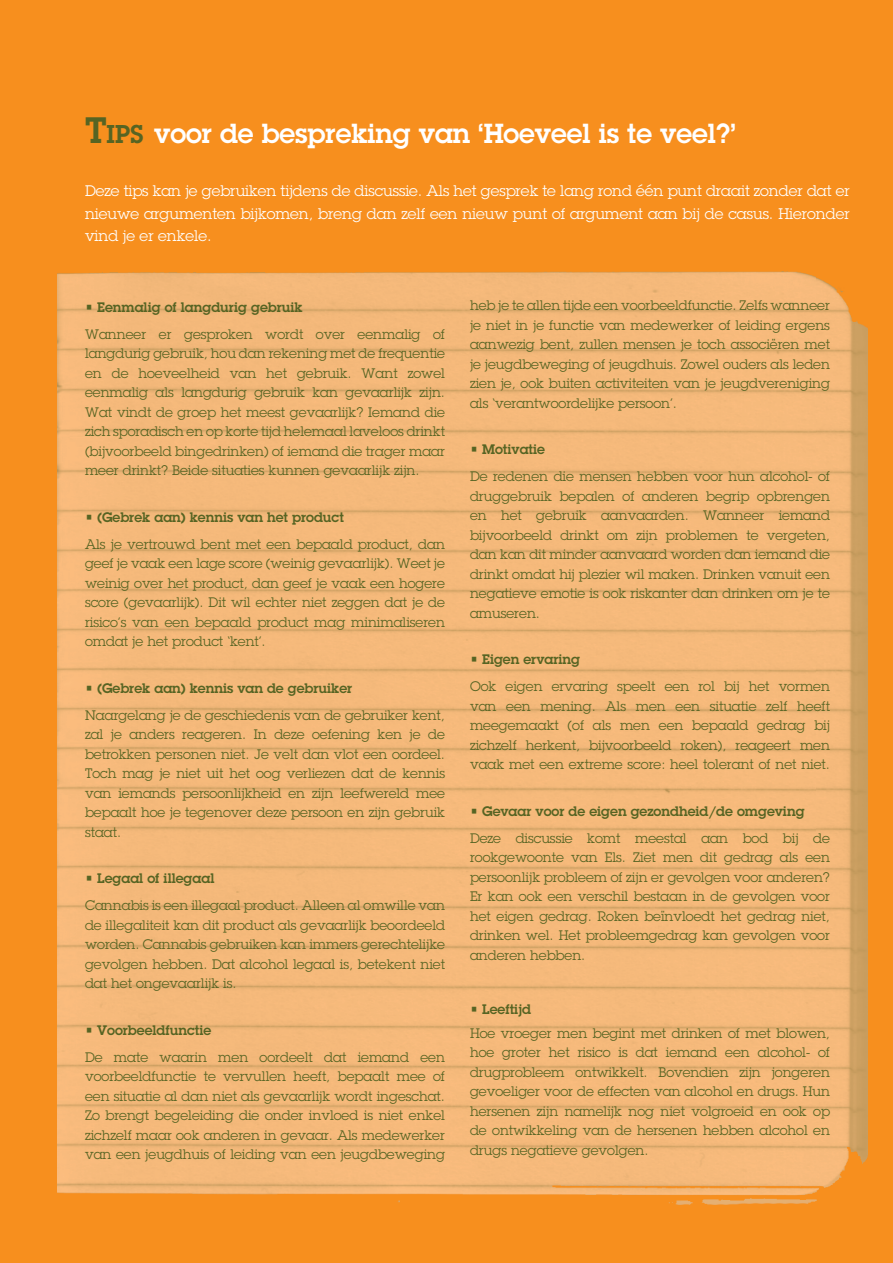
<style>
.page{position:relative;width:893px;height:1263px;background:#f78f1e}
.page>*{position:absolute;margin:0;border:0;box-sizing:border-box;transform-origin:0 0}
.t1{font:600 27px "Lubalin Graph LT";color:#fff}
.t2{font:15px/22.5px "Lubalin Graph LT";color:#fff;text-align:justify}
.t3{font:13.5px/19.5px "Lubalin Graph LT";color:#566423;text-align:justify}
.t4{font:600 13.5px "Lubalin Graph LT";color:#566423}
.s1{font-size:36px;color:#566423}
.s2{font-size:25.2px;color:#566423}
</style>
<div class="page">
<img style="left:58px;top:270px;width:809px;height:938px">
<h1 class="t1" style="left:85px;top:124px;width:652px"><span class="s1">T</span><span class="s2">IPS</span> voor de bespreking van ‘Hoeveel is te veel?’</h1>
<p class="t2" style="left:85px;top:181px;width:766px">Deze tips kan je gebruiken tijdens de discussie. Als het gesprek te lang rond één punt draait zonder dat er nieuwe argumenten bijkomen, breng dan zelf een nieuw punt of argument aan bij de casus. Hieronder vind je er enkele.</p>
<p class="t4" style="left:85px;top:302px;width:219px">• Eenmalig of langdurig gebruik</p>
<p class="t3" style="left:85px;top:325px;width:361px">Wanneer er gesproken wordt over eenmalig of langdurig gebruik, hou dan rekening met de frequentie en de hoeveelheid van het gebruik. Want zowel eenmalig als langdurig gebruik kan gevaarlijk zijn.<br>Wat vindt de groep het meest gevaarlijk? Iemand die zich sporadisch en op korte tijd helemaal laveloos drinkt (bijvoorbeeld bingedrinken) of iemand die trager maar meer drinkt? Beide situaties kunnen gevaarlijk zijn.</p>
<p class="t4" style="left:85px;top:512px;width:260px">• (Gebrek aan) kennis van het product</p>
<p class="t3" style="left:85px;top:535px;width:361px">Als je vertrouwd bent met een bepaald product, dan geef je vaak een lage score (weinig gevaarlijk). Weet je weinig over het product, dan geef je vaak een hogere score (gevaarlijk). Dit wil echter niet zeggen dat je de risico’s van een bepaald product mag minimaliseren omdat je het product ‘kent’.</p>
<p class="t4" style="left:85px;top:683px;width:269px">• (Gebrek aan) kennis van de gebruiker</p>
<p class="t3" style="left:85px;top:706px;width:361px">Naargelang je de geschiedenis van de gebruiker kent, zal je anders reageren. In deze oefening ken je de betrokken personen niet. Je velt dan vlot een oordeel.<br>Toch mag je niet uit het oog verliezen dat de kennis van iemands persoonlijkheid en zijn leefwereld mee bepaalt hoe je tegenover deze persoon en zijn gebruik staat.</p>
<p class="t4" style="left:85px;top:873px;width:131px">• Legaal of illegaal</p>
<p class="t3" style="left:85px;top:897px;width:361px">Cannabis is een illegaal product. Alleen al omwille van de illegaliteit kan dit product als gevaarlijk beoordeeld worden. Cannabis gebruiken kan immers gerechtelijke gevolgen hebben. Dat alcohol legaal is, betekent niet dat het ongevaarlijk is.</p>
<p class="t4" style="left:85px;top:1025px;width:128px">• Voorbeeldfunctie</p>
<p class="t3" style="left:85px;top:1048px;width:361px">De mate waarin men oordeelt dat iemand een voorbeeldfunctie te vervullen heeft, bepaalt mee of een situatie al dan niet als gevaarlijk wordt ingeschat.<br>Zo brengt begeleiding die onder invloed is niet enkel zichzelf maar ook anderen in gevaar. Als medewerker van een jeugdhuis of leiding van een jeugdbeweging</p>
<p class="t3" style="left:470px;top:297px;width:361px">heb je te allen tijde een voorbeeldfunctie. Zelfs wanneer je niet in je functie van medewerker of leiding ergens aanwezig bent, zullen mensen je toch associëren met je jeugdbeweging of jeugdhuis. Zowel ouders als leden zien je, ook buiten activiteiten van je jeugdvereniging als ‘verantwoordelijke persoon’.</p>
<p class="t4" style="left:470px;top:445px;width:77px">• Motivatie</p>
<p class="t3" style="left:470px;top:468px;width:361px">De redenen die mensen hebben voor hun alcohol- of druggebruik bepalen of anderen begrip opbrengen en het gebruik aanvaarden. Wanneer iemand bijvoorbeeld drinkt om zijn problemen te vergeten, dan kan dit minder aanvaard worden dan iemand die drinkt omdat hij plezier wil maken. Drinken vanuit een negatieve emotie is ook riskanter dan drinken om je te amuseren.</p>
<p class="t4" style="left:470px;top:655px;width:112px">• Eigen ervaring</p>
<p class="t3" style="left:470px;top:678px;width:361px">Ook eigen ervaring speelt een rol bij het vormen van een mening. Als men een situatie zelf heeft meegemaakt (of als men een bepaald gedrag bij zichzelf herkent, bijvoorbeeld roken), reageert men vaak met een extreme score: heel tolerant of net niet.</p>
<p class="t4" style="left:470px;top:806px;width:336px">• Gevaar voor de eigen gezondheid/de omgeving</p>
<p class="t3" style="left:470px;top:830px;width:361px">Deze discussie komt meestal aan bod bij de rookgewoonte van Els. Ziet men dit gedrag als een persoonlijk probleem of zijn er gevolgen voor anderen?<br>Er kan ook een verschil bestaan in de gevolgen voor het eigen gedrag. Roken beïnvloedt het gedrag niet, drinken wel. Het probleemgedrag kan gevolgen voor anderen hebben.</p>
<p class="t4" style="left:470px;top:1004px;width:63px">• Leeftijd</p>
<p class="t3" style="left:470px;top:1025px;width:361px">Hoe vroeger men begint met drinken of met blowen, hoe groter het risico is dat iemand een alcohol- of drugprobleem ontwikkelt. Bovendien zijn jongeren gevoeliger voor de effecten van alcohol en drugs. Hun hersenen zijn namelijk nog niet volgroeid en ook op de ontwikkeling van de hersenen hebben alcohol en drugs negatieve gevolgen.</p>
</div>
